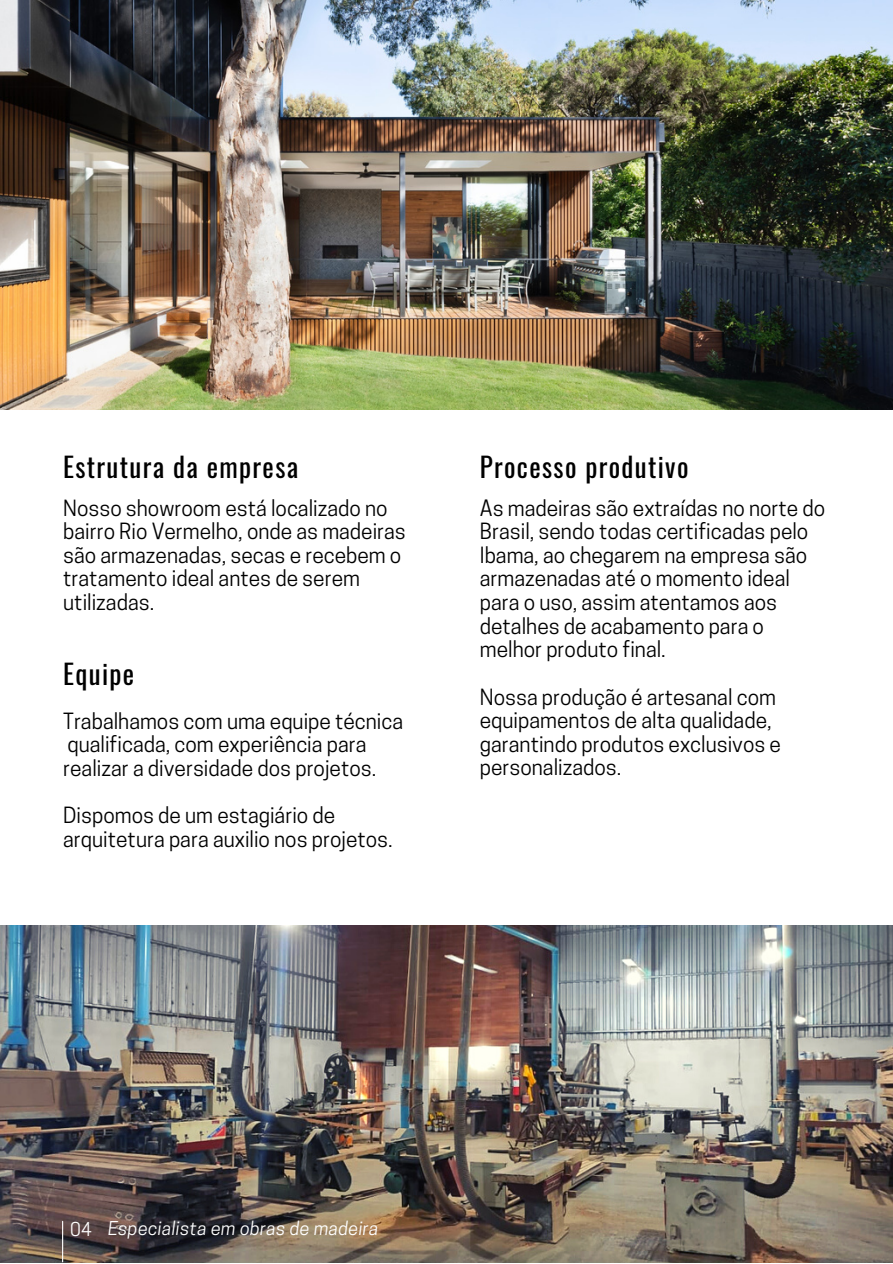
<style>
.page{position:relative;width:893px;height:1264px;background:#fff}
.page>*{position:absolute;margin:0;border:0;box-sizing:border-box;transform-origin:0 0}
.t1{font:27px "Oswald";letter-spacing:.05em;color:#000}
.t2{font:21px/23.5px "Cooper Hewitt";color:#000}
.t3{font:italic 18px "Cooper Hewitt";letter-spacing:.02em;color:#fff}
.s1{font-style:normal}
</style>
<div class="page">
<img style="left:0;top:925px;width:892px;height:337px">
<img style="left:0;top:0;width:892px;height:409px">
<hr style="left:62px;top:1221px;width:1px;height:40px;background:#fff">
<p class="t1" style="left:63px;top:446px;width:236px">Estrutura da empresa</p>
<p class="t1" style="left:480px;top:446px;width:210px">Processo produtivo</p>
<p class="t2" style="left:63px;top:498px;width:344px">Nosso showroom está localizado no bairro Rio Vermelho, onde as madeiras são armazenadas, secas e recebem o tratamento ideal antes de serem utilizadas.</p>
<p class="t1" style="left:63px;top:653px;width:73px">Equipe</p>
<p class="t2" style="left:63px;top:711px;width:341px">Trabalhamos com uma equipe técnica qualificada, com experiência para realizar a diversidade dos projetos.</p>
<p class="t2" style="left:63px;top:806px;width:331px">Dispomos de um estagiário de arquitetura para auxilio nos projetos.</p>
<p class="t2" style="left:480px;top:498px;width:347px">As madeiras são extraídas no norte do<br>Brasil, sendo todas certificadas pelo<br>Ibama, ao chegarem na empresa são armazenadas até o momento ideal para o uso, assim atentamos aos detalhes de acabamento para o melhor produto final.</p>
<p class="t2" style="left:480px;top:687px;width:302px">Nossa produção é artesanal com equipamentos de alta qualidade, garantindo produtos exclusivos e personalizados.</p>
<p class="t3" style="left:70px;top:1221px;width:310px"><span class="s1">04</span> Especialista em obras de madeira</p>
</div>
